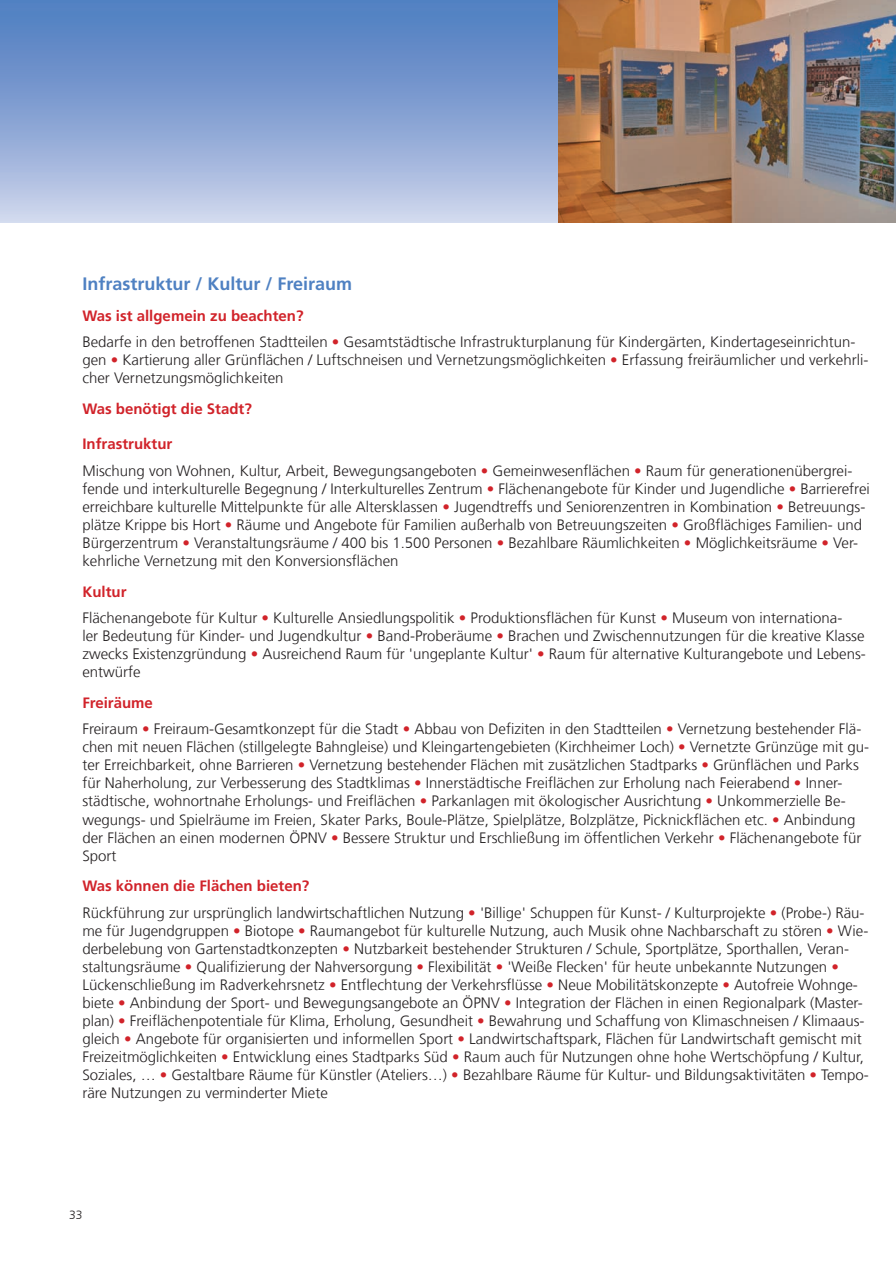
<style>
.page{position:relative;width:896px;height:1265px;background:#fff}
.page>*{position:absolute;margin:0;border:0;box-sizing:border-box;transform-origin:0 0}
.t1{font:700 18px "Frutiger LT Com";color:#4f81c2}
.t2{font:300 15px/18px "Frutiger LT Com";color:#231f20}
.t3{font:700 15px "Frutiger LT Com";color:#d1232a}
.t4{font:300 12px "Frutiger LT Com";color:#231f20}
.s1{font-weight:700;color:#d1232a}
.s2{color:#d1232a}
</style>
<div class="page">
<div style="left:0;top:0;width:896px;height:223px;background:linear-gradient(to bottom,#4777bd,#cad1ea)"></div>
<img style="left:559px;top:0;width:337px;height:223px">
<p class="t1" style="left:82px;top:273px;width:271px">Infrastruktur / Kultur / Freiraum</p>
<p class="t2" style="left:82px;top:302px;width:774px;line-height:26.5px"><span class="s1">Was ist allgemein zu beachten?<br></span>Bedarfe in den betroffenen Stadtteilen <span class="s2">•</span> Gesamtstädtische Infrastrukturplanung für Kindergärten, Kindertageseinrichtun-</p>
<p class="t2" style="left:82px;top:351px;width:787px">gen <span class="s2">•</span> Kartierung aller Grünflächen / Luftschneisen und Vernetzungsmöglichkeiten <span class="s2">•</span> Erfassung freiräumlicher und verkehrli&shy;cher Vernetzungsmöglichkeiten</p>
<p class="t3" style="left:82px;top:400px;width:171px">Was benötigt die Stadt?</p>
<p class="t2" style="left:82px;top:431px;width:771px;line-height:26.5px"><span class="s1">Infrastruktur<br></span>Mischung von Wohnen, Kultur, Arbeit, Bewegungsangeboten <span class="s2">•</span> Gemeinwesenflächen <span class="s2">•</span> Raum für generationenübergrei-</p>
<p class="t2" style="left:82px;top:479px;width:789px">fende und interkulturelle Begegnung / Interkulturelles Zentrum <span class="s2">•</span> Flächenangebote für Kinder und Jugendliche <span class="s2">•</span> Barrierefrei erreichbare kulturelle Mittelpunkte für alle Altersklassen <span class="s2">•</span> Jugendtreffs und Seniorenzentren in Kombination <span class="s2">•</span> Betreuungs&shy;plätze Krippe bis Hort <span class="s2">•</span> Räume und Angebote für Familien außerhalb von Betreuungszeiten <span class="s2">•</span> Großflächiges Familien- und Bürgerzentrum <span class="s2">•</span> Veranstaltungsräume / 400 bis 1.500 Personen <span class="s2">•</span> Bezahlbare Räumlichkeiten <span class="s2">•</span> Möglichkeitsräume <span class="s2">•</span> Ver&shy;kehrliche Vernetzung mit den Konversionsflächen</p>
<p class="t2" style="left:82px;top:578px;width:761px;line-height:26.5px"><span class="s1">Kultur<br></span>Flächenangebote für Kultur <span class="s2">•</span> Kulturelle Ansiedlungspolitik <span class="s2">•</span> Produktionsflächen für Kunst <span class="s2">•</span> Museum von internationa-</p>
<p class="t2" style="left:82px;top:627px;width:785px;text-align:justify">ler Bedeutung für Kinder- und Jugendkultur <span class="s2">•</span> Band-Proberäume <span class="s2">•</span> Brachen und Zwischennutzungen für die kreative Klasse zwecks Existenzgründung <span class="s2">•</span> Ausreichend Raum für 'ungeplante Kultur' <span class="s2">•</span> Raum für alternative Kulturangebote und Lebens&shy;entwürfe</p>
<p class="t2" style="left:82px;top:689px;width:780px;line-height:26.5px"><span class="s1">Freiräume<br></span>Freiraum <span class="s2">•</span> Freiraum-Gesamtkonzept für die Stadt <span class="s2">•</span> Abbau von Defiziten in den Stadtteilen <span class="s2">•</span> Vernetzung bestehender Flä-</p>
<p class="t2" style="left:82px;top:738px;width:788px">chen mit neuen Flächen (stillgelegte Bahngleise) und Kleingartengebieten (Kirchheimer Loch) <span class="s2">•</span> Vernetzte Grünzüge mit gu&shy;ter Erreichbarkeit, ohne Barrieren <span class="s2">•</span> Vernetzung bestehender Flächen mit zusätzlichen Stadtparks <span class="s2">•</span> Grünflächen und Parks für Naherholung, zur Verbesserung des Stadtklimas <span class="s2">•</span> Innerstädtische Freiflächen zur Erholung nach Feierabend <span class="s2">•</span> Inner&shy;städtische, wohnortnahe Erholungs- und Freiflächen <span class="s2">•</span> Parkanlagen mit ökologischer Ausrichtung <span class="s2">•</span> Unkommerzielle Be&shy;wegungs- und Spielräume im Freien, Skater Parks, Boule-Plätze, Spielplätze, Bolzplätze, Picknickflächen etc. <span class="s2">•</span> Anbindung der Flächen an einen modernen ÖPNV <span class="s2">•</span> Bessere Struktur und Erschließung im öffentlichen Verkehr <span class="s2">•</span> Flächenangebote für Sport</p>
<p class="t2" style="left:82px;top:872px;width:784px;line-height:26.5px"><span class="s1">Was können die Flächen bieten?<br></span>Rückführung zur ursprünglich landwirtschaftlichen Nutzung <span class="s2">•</span> 'Billige' Schuppen für Kunst- / Kulturprojekte <span class="s2">•</span> (Probe-) Räu-</p>
<p class="t2" style="left:82px;top:921px;width:788px">me für Jugendgruppen <span class="s2">•</span> Biotope <span class="s2">•</span> Raumangebot für kulturelle Nutzung, auch Musik ohne Nachbarschaft zu stören <span class="s2">•</span> Wie&shy;derbelebung von Gartenstadtkonzepten <span class="s2">•</span> Nutzbarkeit bestehender Strukturen / Schule, Sportplätze, Sporthallen, Veran&shy;staltungsräume <span class="s2">•</span> Qualifizierung der Nahversorgung <span class="s2">•</span> Flexibilität <span class="s2">•</span> 'Weiße Flecken' für heute unbekannte Nutzungen <span class="s2">• </span>Lückenschließung im Radverkehrsnetz <span class="s2">•</span> Entflechtung der Verkehrsflüsse <span class="s2">•</span> Neue Mobilitätskonzepte <span class="s2">•</span> Autofreie Wohnge&shy;biete <span class="s2">•</span> Anbindung der Sport- und Bewegungsangebote an ÖPNV <span class="s2">•</span> Integration der Flächen in einen Regionalpark (Master&shy;plan) <span class="s2">•</span> Freiflächenpotentiale für Klima, Erholung, Gesundheit <span class="s2">•</span> Bewahrung und Schaffung von Klimaschneisen / Klimaaus&shy;gleich <span class="s2">•</span> Angebote für organisierten und informellen Sport <span class="s2">•</span> Landwirtschaftspark, Flächen für Landwirtschaft gemischt mit Freizeitmöglichkeiten <span class="s2">•</span> Entwicklung eines Stadtparks Süd <span class="s2">•</span> Raum auch für Nutzungen ohne hohe Wertschöpfung / Kultur, Soziales, … <span class="s2">•</span> Gestaltbare Räume für Künstler (Ateliers…) <span class="s2">•</span> Bezahlbare Räume für Kultur- und Bildungsaktivitäten <span class="s2">•</span> Tempo&shy;räre Nutzungen zu verminderter Miete</p>
<p class="t4" style="left:69px;top:1206px;width:15px">33</p>
</div>
